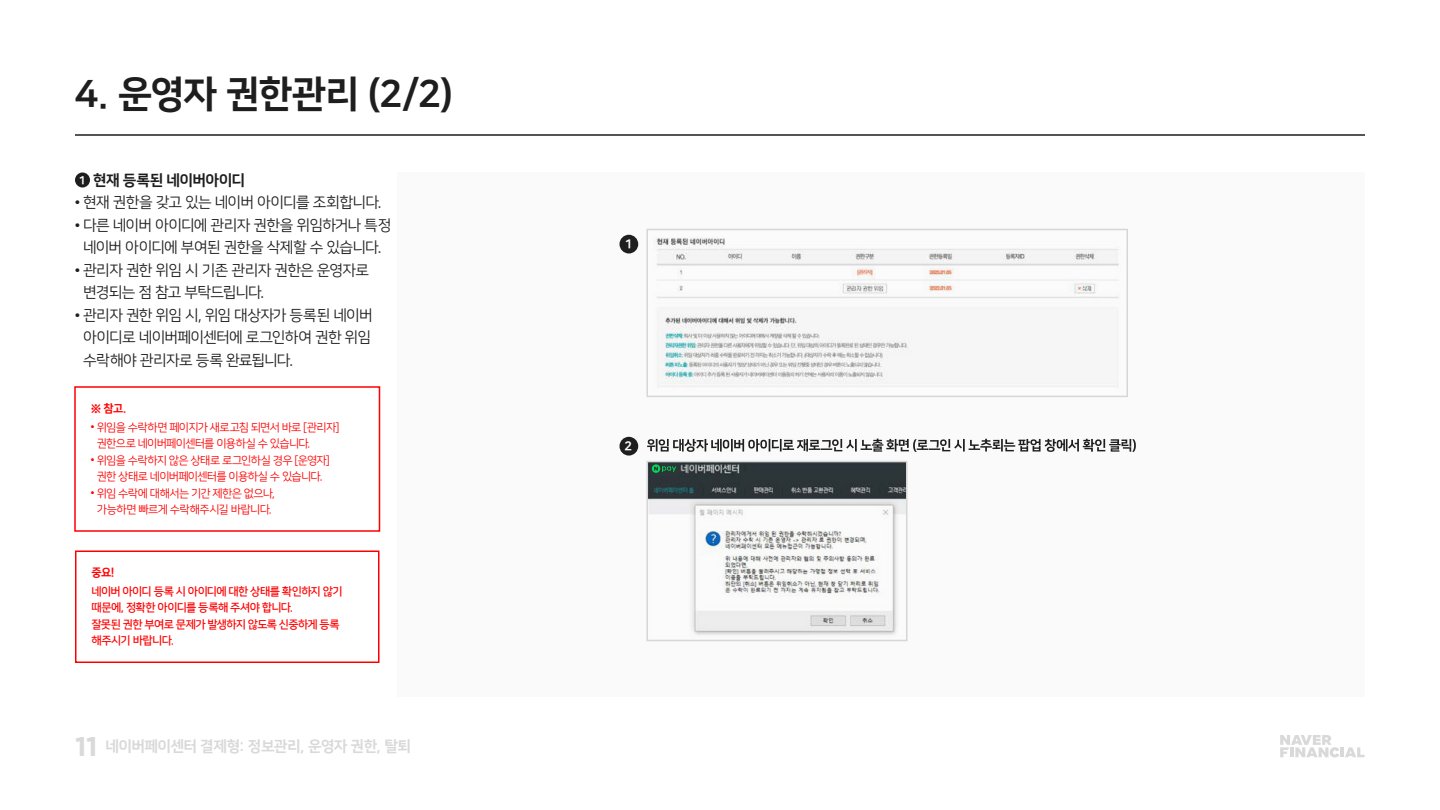
<style>
.page{position:relative;width:1440px;height:810px;background:#fff}
.page>*{position:absolute;margin:0;border:0;box-sizing:border-box;transform-origin:0 0}
.t1{font:37.5px "Nanum Square EB";letter-spacing:-.035em;color:#1e1e1e}
.t2{font:15px/22.5px "Nanum Square R";letter-spacing:-.045em;color:#1e1e1e;text-align:center}
.t3{font:15px "Nanum Square EB";letter-spacing:-.04em;color:#d9d9d9}
.t4{font:15px "Nanum Square EB";letter-spacing:-.04em;color:#1e1e1e}
.t5{font:12.38px "Nanum Square EB";color:#fff}
.t6{font:11.25px/16.5px "Nanum Square R";letter-spacing:-.06em;color:#f00;text-align:center}
.t7{font:11.25px/16.5px "Nanum Square B";letter-spacing:-.05em;color:#f00}
.t8{font:11.25px "Nanum Square EB";color:#f00}
.s1{font-size:11.25px;color:#fff}
.s2{font-family:"Gotham";font-weight:700;font-size:27px}
</style>
<div class="page">
<hr style="left:75px;top:134px;width:1290px;height:2px;background:#1e1e1e">
<svg style="left:1280px;top:735px;width:85px;height:23px"></svg>
<div style="left:398px;top:172px;width:967px;height:526px;background:#fafafa"></div>
<svg style="left:646px;top:229px;width:482px;height:168px"></svg>
<div style="left:620px;top:235px;width:18px;height:19px;background:#1f1f1f;border-radius:50%"></div>
<svg style="left:646px;top:461px;width:262px;height:180px"></svg>
<div style="left:620px;top:437px;width:18px;height:19px;background:#1f1f1f;border-radius:50%"></div>
<svg style="left:647px;top:439px;width:489px;height:13px"></svg>
<div style="left:75px;top:173px;width:15px;height:15px;background:#1e1e1e;border-radius:50%"></div>
<div style="left:75px;top:550px;width:305px;height:113px;border:2px solid #f00"></div>
<div style="left:651px;top:463px;width:27px;height:14px;background:#2c3538"></div>
<svg style="left:652px;top:464px;width:24px;height:9px"></svg>
<h1 class="t1" style="left:75px;top:73px;width:379px">4. 운영자 권한관리 (2/2)</h1>
<p class="t4" style="left:79px;top:172px;width:168px"><span class="s1">1</span> 현재 등록된 네이버아이디</p>
<p class="t2" style="left:75px;top:192px;width:308px"><sup>●</sup> 현재 권한을 갖고 있는 네이버 아이디를 조회합니다.</p>
<p class="t2" style="left:75px;top:214px;width:318px"><sup>●</sup> 다른 네이버 아이디에 관리자 권한을 위임하거나 특정 네이버 아이디에 부여된 권한을 삭제할 수 있습니다.</p>
<p class="t2" style="left:83px;top:259px;width:288px;text-align:left;text-indent:-8px"><sup>●</sup> 관리자 권한 위임 시 기존 관리자 권한은 운영자로 변경되는 점 참고 부탁드립니다.</p>
<p class="t2" style="left:83px;top:304px;width:291px;text-align:justify;text-indent:-8px"><sup>●</sup> 관리자 권한 위임 시, 위임 대상자가 등록된 네이버 아이디로 네이버페이센터에 로그인하여 권한 위임 수락해야 관리자로 등록 완료됩니다.</p>
<p class="t8" style="left:91px;top:402px;width:38px">※ 참고.</p>
<p class="t6" style="left:97px;top:419px;width:244px;text-align:left;text-indent:-6px"><sup>●</sup> 위임을 수락하면 페이지가 새로고침 되면서 바로 [관리자] 권한으로 네이버페이센터를 이용하실 수 있습니다.</p>
<p class="t6" style="left:91px;top:452px;width:241px"><sup>●</sup> 위임을 수락하지 않은 상태로 로그인하실 경우 [운영자] 권한 상태로 네이버페이센터를 이용하실 수 있습니다.</p>
<p class="t6" style="left:91px;top:485px;width:186px"><sup>●</sup> 위임 수락에 대해서는 기간 제한은 없으나, 가능하면 빠르게 수락해주시길 바랍니다.</p>
<p class="t8" style="left:92px;top:566px;width:25px">중요!</p>
<p class="t7" style="left:92px;top:583px;width:253px">네이버 아이디 등록 시 아이디에 대한 상태를 확인하지 않기 때문에, 정확한 아이디를 등록해 주셔야 합니다.<br>잘못된 권한 부여로 문제가 발생하지 않도록 신중하게 등록 해주시기 바랍니다.</p>
<p class="t3" style="left:75px;top:738px;width:338px"><span class="s2">11</span> 네이버페이센터 결제형: 정보관리, 운영자 권한, 탈퇴</p>
<p class="t5" style="left:625px;top:237px;width:9px">1</p>
<p class="t5" style="left:625px;top:439px;width:9px">2</p>
</div>
